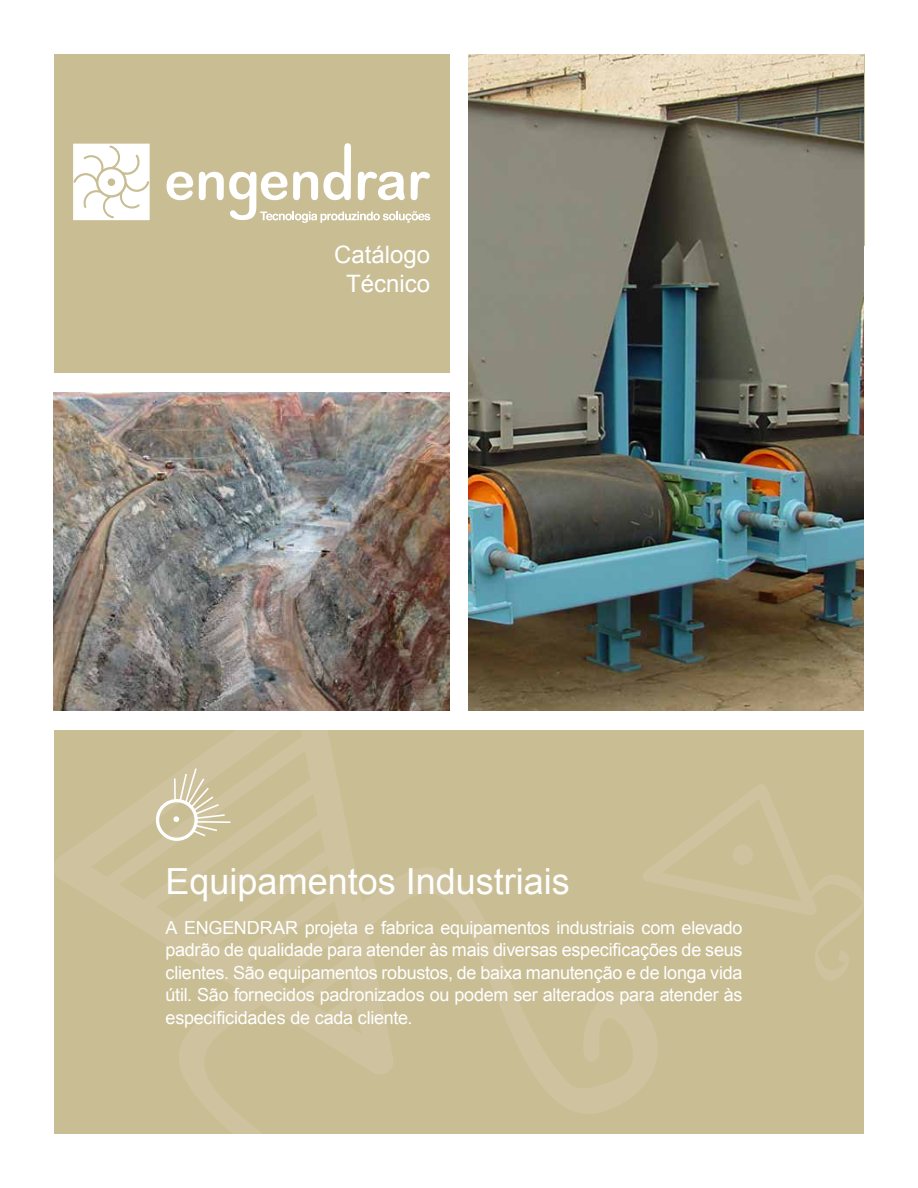
<style>
.page{position:relative;width:918px;height:1188px;background:#fff}
.page>*{position:absolute;margin:0;border:0;box-sizing:border-box;transform-origin:0 0}
.t1{font:36px "Arial";color:#fff}
.t2{font:24px/28.8px "Arial";color:#fff;text-align:center}
.t3{font:18px/22.5px "Arial";letter-spacing:-.015em;color:#fff;text-align:justify}
</style>
<div class="page">
<div style="left:54px;top:54px;width:395px;height:319px;background:#c9bd94"></div>
<div style="left:54px;top:730px;width:810px;height:404px;background:#c9bd94"></div>
<svg style="left:155px;top:768px;width:75px;height:73px"></svg>
<svg style="left:166px;top:172px;width:27px;height:28px"></svg>
<svg style="left:73px;top:144px;width:77px;height:76px;background:#f7f6f1"></svg>
<svg style="left:199px;top:143px;width:231px;height:80px"></svg>
<img style="left:54px;top:392px;width:395px;height:319px">
<img style="left:469px;top:54px;width:395px;height:657px">
<h2 class="t2" style="left:334px;top:241px;width:98px">Catálogo<br>Técnico</h2>
<h1 class="t1" style="left:166px;top:858px;width:406px">Equipamentos Industriais</h1>
<p class="t3" style="left:166px;top:917px;width:578px">A ENGENDRAR projeta e fabrica equipamentos industriais com elevado padrão de qualidade para atender às mais diversas especificações de seus clientes. São equipamentos robustos, de baixa manutenção e de longa vida útil. São fornecidos padronizados ou podem ser alterados para atender às especificidades de cada cliente.</p>
</div>
